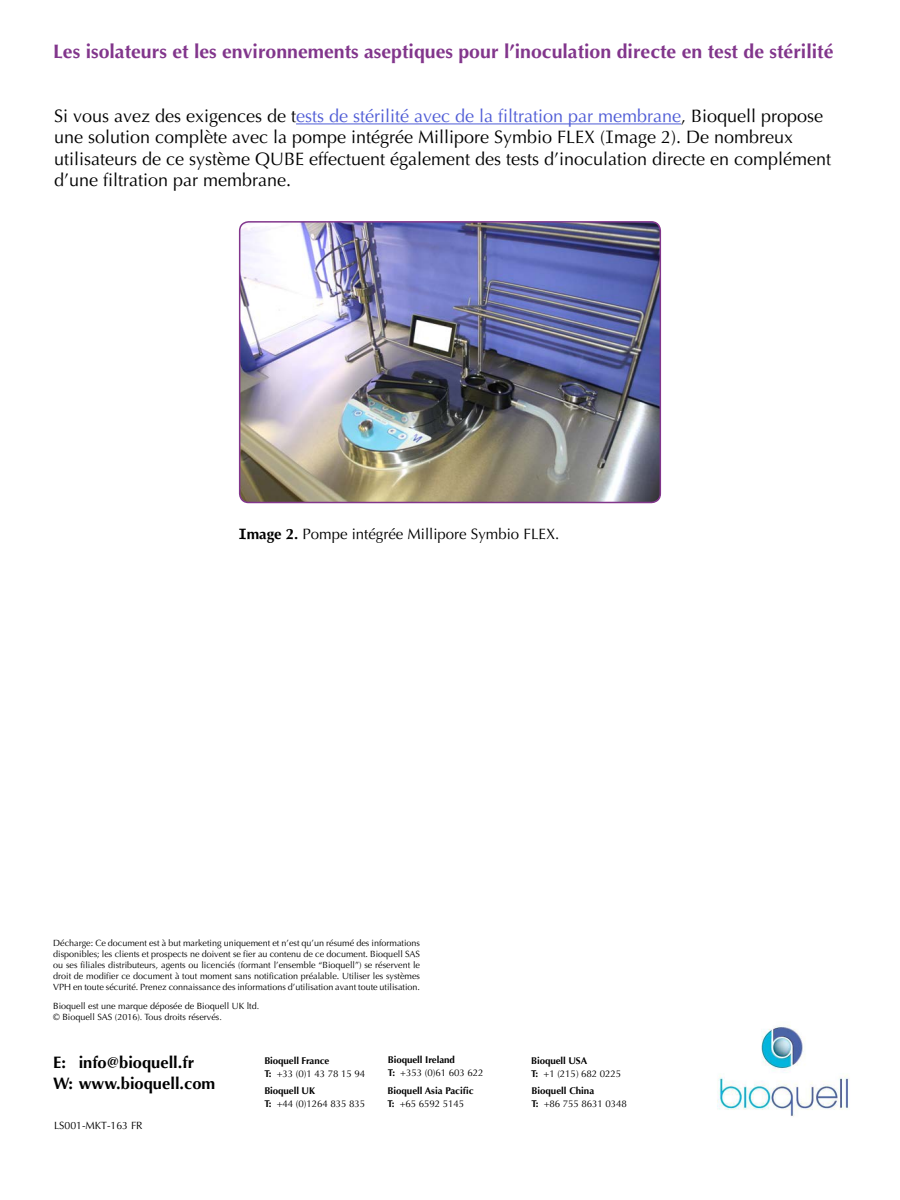
<style>
.page{position:relative;width:900px;height:1200px;background:#fff}
.page>*{position:absolute;margin:0;border:0;box-sizing:border-box;transform-origin:0 0}
.t1{font:700 19.5px "BQ Opt Coast";color:#82368c}
.t2{font:18px/21.6px "BQ Opt Coast";color:#000}
.t3{font:700 16.5px/21px "Optima LT";color:#000}
.t4{font:15px "BQ Opt Coast";color:#000}
.t5{font:10.5px "BQ Opt Coast";color:#000}
.t6{font:700 9.75px/13.5px "Optima LT";letter-spacing:-.01em;color:#000}
.t7{font:9.75px/13.5px "Optima LT";letter-spacing:-.01em;color:#000}
.t8{font:9px/10.8px "BQ Opt Coast";color:#000;text-align:justify}
.t9{font:9px/10.8px "Optima LT";color:#000}
.s1{font-style:inherit}
.s2{color:#4f5cd6}
.s3{font-weight:700}
.s4{font-weight:400}
</style>
<div class="page">
<hr style="left:296px;top:124px;width:385px;height:1px;background:#4f5cd6">
<img style="left:240px;top:223px;width:420px;height:279px">
<div style="left:239px;top:221px;width:422px;height:282px;border:2px solid #82368c;border-radius:9px"></div>
<img style="left:717px;top:1025px;width:133px;height:92px">
<h1 class="t1" style="left:53px;top:40px;width:782px">Les isolateurs et les environnements aseptiques pour l’inoculation directe <span class="s1">en</span> test de stérilité</h1>
<p class="t2" style="left:54px;top:105px;width:779px">Si vous avez des exigences de t<span class="s2">ests de stérilité avec de la filtration par membrane</span>, Bioquell propose une solution complète avec la pompe intégrée Millipore Symbio FLEX (Image 2). De nombreux utilisateurs de ce système QUBE effectuent également des tests d’inoculation directe en complément d’une filtration par membrane.</p>
<h3 class="t4" style="left:239px;top:525px;width:322px"><span class="s3">Image 2.</span> Pompe intégrée Millipore Symbio FLEX.</h3>
<p class="t8" style="left:53px;top:938px;width:368px">Décharge: Ce document est à but marketing uniquement et n’est qu’un résumé des informations disponibles; les clients et prospects ne doivent se fier au contenu de ce document. Bioquell SAS ou ses filiales distributeurs, agents ou licenciés (formant l’ensemble “Bioquell”) se réservent le droit de modifier ce document à tout moment sans notification préalable. Utiliser les systèmes VPH en toute sécurité. Prenez connaissance des informations d’utilisation avant toute utilisation.</p>
<p class="t9" style="left:53px;top:1001px;width:208px">Bioquell est une marque déposée de Bioquell UK ltd. © Bioquell SAS (2016). Tous droits réservés.</p>
<h3 class="t3" style="left:53px;top:1052px;width:164px">E: info@bioquell.fr<br>W: www.bioquell.com</h3>
<p class="t7" style="left:531px;top:1054px;width:92px"><span class="s3">Bioquell USA<br>T:</span> +1 (215) 682 0225</p>
<p class="t6" style="left:264px;top:1054px;width:102px">Bioquell France<br>T: <span class="s4">+33 (0)1 43 78 15 94</span></p>
<p class="t6" style="left:388px;top:1053px;width:97px">Bioquell Ireland<br>T: <span class="s4">+353 (0)61 603 622</span></p>
<p class="t7" style="left:264px;top:1084px;width:102px"><span class="s3">Bioquell UK<br>T:</span> +44 (0)1264 835 835</p>
<p class="t6" style="left:531px;top:1084px;width:97px">Bioquell China<br>T: <span class="s4">+86 755 8631 0348</span></p>
<p class="t6" style="left:387px;top:1084px;width:88px">Bioquell Asia Pacific<br>T: <span class="s4">+65 6592 5145</span></p>
<p class="t5" style="left:54px;top:1119px;width:90px">LS001-MKT-163 FR</p>
</div>
